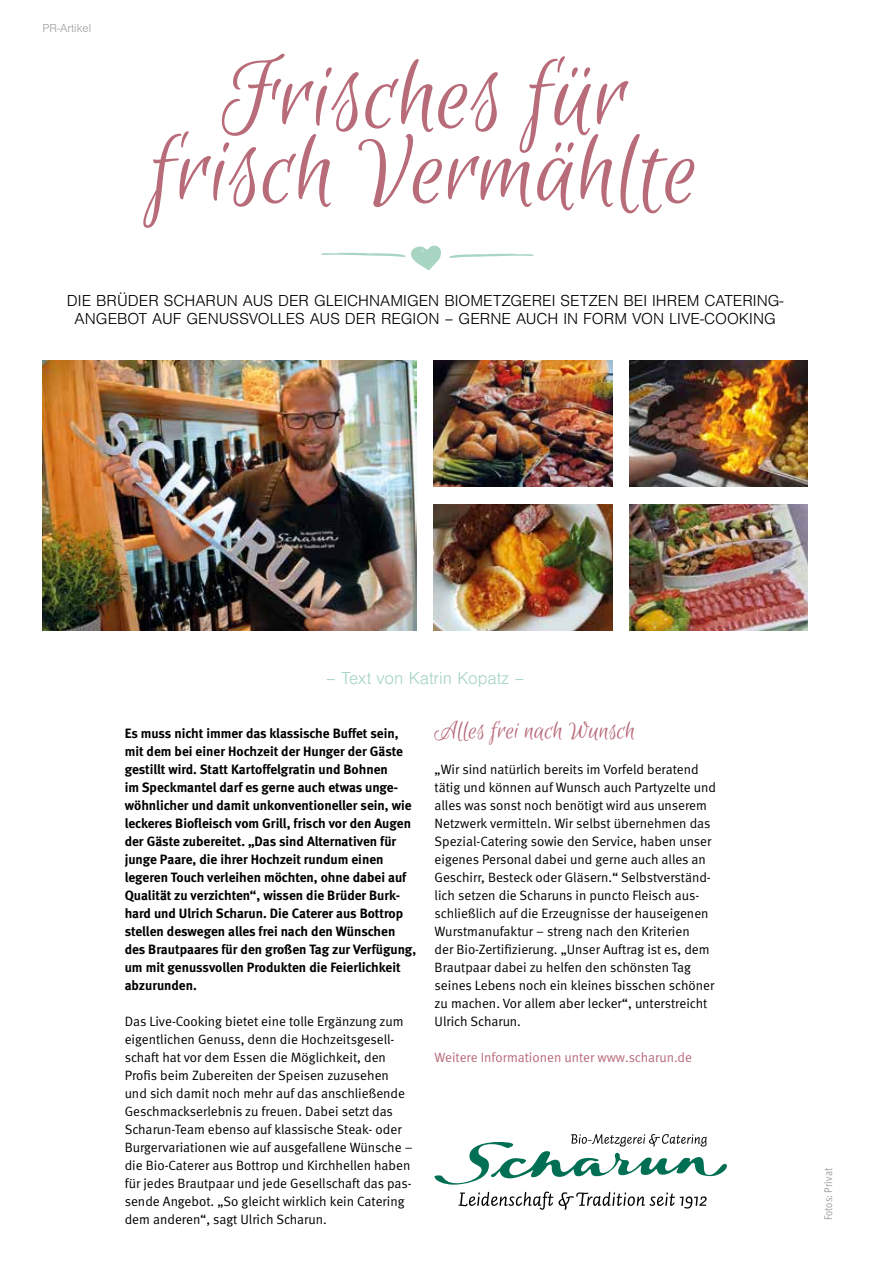
<style>
.page{position:relative;width:893px;height:1263px;background:#fff}
.page>*{position:absolute;margin:0;border:0;box-sizing:border-box;transform-origin:0 0}
.t1{font:108px "Euphoria Script";color:#b86b79}
.t2{font:27px "Euphoria Script";color:#b86b79}
.t3{font:300 18px "Sans";letter-spacing:-.005em;color:#a7d5c2}
.t4{font:300 16.5px/18px "Sans";color:#000;text-align:center}
.t5{font:13.5px/18px "Meta Normal";color:#000}
.t6{font:700 13.5px/18px "Meta";color:#000}
.t7{font:13.5px "Meta Normal";color:#b86b79}
.t8{font:300 12px "Sans";color:#9d9d9c}
.t9{font:11.25px "Meta Cond Normal";letter-spacing:.01em;color:#9d9d9c}
</style>
<div class="page">
<svg style="left:449px;top:254px;width:85px;height:4px"></svg>
<svg style="left:321px;top:245px;width:120px;height:25px"></svg>
<img style="left:629px;top:360px;width:179px;height:126px">
<img style="left:43px;top:360px;width:374px;height:270px">
<img style="left:629px;top:504px;width:179px;height:126px">
<img style="left:434px;top:360px;width:178px;height:126px">
<svg style="left:459px;top:1191px;width:248px;height:19px"></svg>
<svg style="left:435px;top:1134px;width:292px;height:50px"></svg>
<img style="left:434px;top:504px;width:178px;height:126px">
<p class="t8" style="left:43px;top:22px;width:50px">PR-Artikel</p>
<h1 class="t1" style="left:222px;top:38px;width:408px">Frisches für</h1>
<h1 class="t1" style="left:151px;top:113px;width:549px">frisch Vermählte</h1>
<p class="t4" style="left:67px;top:292px;width:718px">DIE BRÜDER SCHARUN AUS DER GLEICHNAMIGEN BIOMETZGEREI SETZEN BEI IHREM CATERING-<br>ANGEBOT AUF GENUSSVOLLES AUS DER REGION – GERNE AUCH IN FORM VON LIVE-COOKING</p>
<h3 class="t3" style="left:326px;top:669px;width:200px">– Text von Katrin Kopatz –</h3>
<p class="t6" style="left:125px;top:724px;width:293px">Es muss nicht immer das klassische Buffet sein, mit dem bei einer Hochzeit der Hunger der Gäste gestillt wird. Statt Kartoffelgratin und Bohnen<br>im Speckmantel darf es gerne auch etwas unge&shy;wöhnlicher und damit unkonventioneller sein, wie leckeres Biofleisch vom Grill, frisch vor den Augen der Gäste zubereitet. „Das sind Alternativen für junge Paare, die ihrer Hochzeit rundum einen legeren Touch verleihen möchten, ohne dabei auf Qualität zu verzichten“, wissen die Brüder Burk&shy;hard und Ulrich Scharun. Die Caterer aus Bottrop stellen deswegen alles frei nach den Wünschen des Brautpaares für den großen Tag zur Verfügung, um mit genussvollen Produkten die Feierlichkeit abzurunden.</p>
<p class="t5" style="left:125px;top:1012px;width:289px">Das Live-Cooking bietet eine tolle Ergänzung zum eigentlichen Genuss, denn die Hochzeitsgesell&shy;schaft hat vor dem Essen die Möglichkeit, den Profis beim Zubereiten der Speisen zuzusehen und sich damit noch mehr auf das anschließende Geschmackserlebnis zu freuen. Dabei setzt das Scharun-Team ebenso auf klassische Steak- oder Burgervariationen wie auf ausgefallene Wünsche – die Bio-Caterer aus Bottrop und Kirchhellen haben für jedes Brautpaar und jede Gesellschaft das pas&shy;sende Angebot. „So gleicht wirklich kein Catering dem anderen“, sagt Ulrich Scharun.</p>
<h2 class="t2" style="left:435px;top:716px;width:202px">Alles frei nach Wunsch</h2>
<p class="t5" style="left:435px;top:760px;width:283px">„Wir sind natürlich bereits im Vorfeld beratend tätig und können auf Wunsch auch Partyzelte und alles was sonst noch benötigt wird aus unserem Netzwerk vermitteln. Wir selbst übernehmen das Spezial-Catering sowie den Service, haben unser eigenes Personal dabei und gerne auch alles an Geschirr, Besteck oder Gläsern.“ Selbstverständ&shy;lich setzen die Scharuns in puncto Fleisch aus&shy;schließlich auf die Erzeugnisse der hauseigenen Wurstmanufaktur – streng nach den Kriterien<br>der Bio-Zertifizierung. „Unser Auftrag ist es, dem Brautpaar dabei zu helfen den schönsten Tag seines Lebens noch ein kleines bisschen schöner zu machen. Vor allem aber lecker“, unterstreicht Ulrich Scharun.</p>
<p class="t7" style="left:435px;top:1049px;width:259px">Weitere Informationen unter www.scharun.de</p>
<p class="t9" style="left:822px;top:1220px;width:54px;rotate:-90deg">Fotos: Privat</p>
</div>
